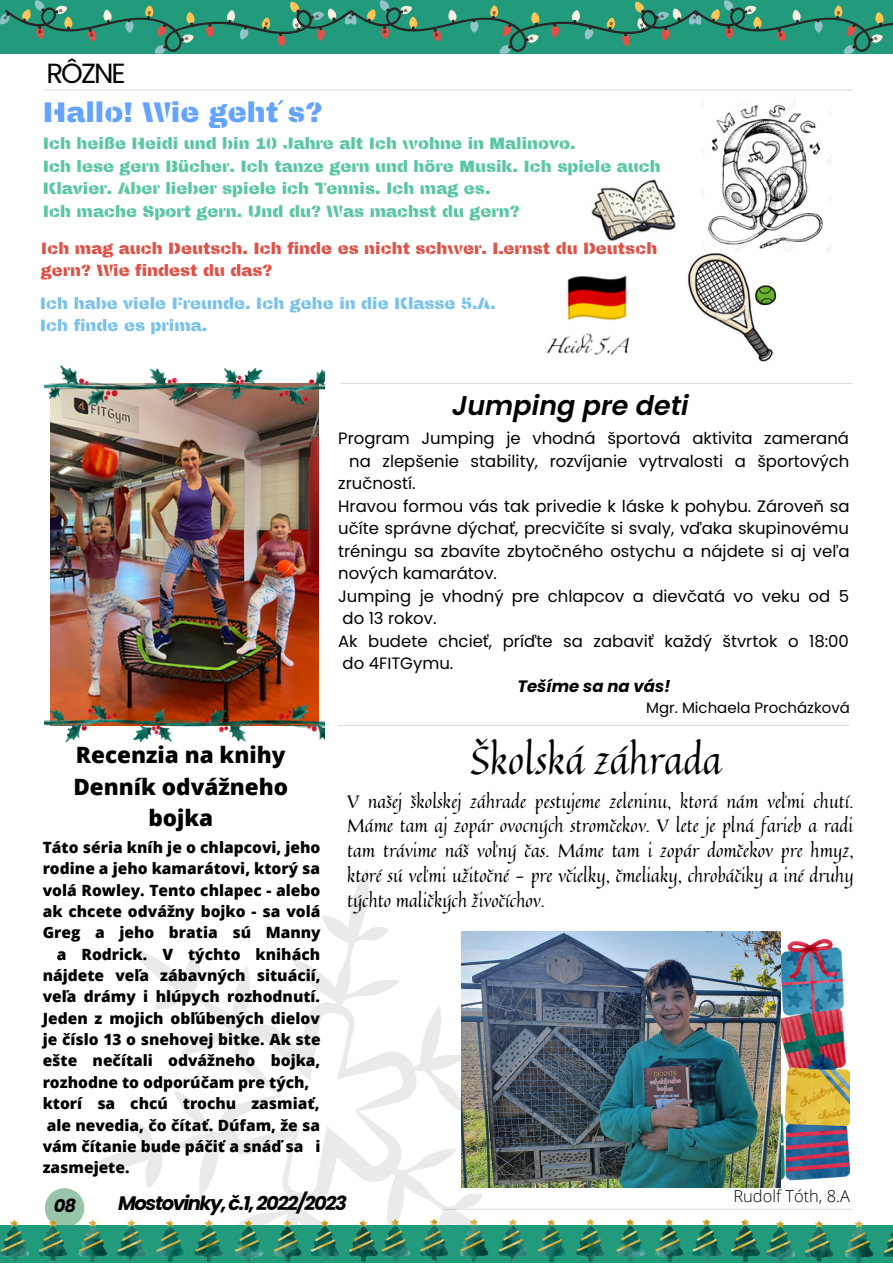
<style>
.page{position:relative;width:893px;height:1264px;background:#fff}
.page>*{position:absolute;margin:0;border:0;box-sizing:border-box;transform-origin:0 0}
.t1{font:39px "Quintessential";color:#000}
.t2{font:28.5px "Archicoco";color:#64a3ff}
.t3{font:27.75px "Poppins";letter-spacing:-.07em;color:#000}
.t4{font:italic 600 27px "Poppins";color:#000}
.t5{font:800 22.5px/31.5px "Open Sans";color:#000;text-align:center}
.t6{font:italic 700 19.5px "Poppins";letter-spacing:-.07em;color:#000}
.t7{font:18px/24.8px "Quintessential";color:#000;text-align:justify}
.t8{font:italic 700 18px "Poppins";color:#000}
.t9{font:16.5px/22.5px "Poppins";color:#000}
.t10{font:16.5px/22.5px "Archicoco";color:#5ac6a4}
.t11{font:16.5px/22.5px "Archicoco";color:#de5248}
.t12{font:16.5px "Archicoco";color:#7ac2ed}
.t13{font:italic 700 16.5px "Poppins";color:#000}
.t14{font:300 16.5px "Open Sans";color:#000}
.t15{font:800 15.6px/21.3px "Open Sans";color:#000;text-align:justify}
.t16{font:15px "Poppins";color:#000}
.s1{font-family:"Noto Sans"}
</style>
<div class="page">
<hr style="left:45px;top:89px;width:807px;height:1px;background:#000">
<svg style="left:59px;top:869px;width:519px;height:351px"></svg>
<hr style="left:443px;top:1208px;width:408px;height:1px;background:#000">
<div style="left:45px;top:1188px;width:39px;height:39px;background:#98c4a9;border-radius:50%"></div>
<div style="left:0;top:1224px;width:892px;height:38px;background:#219b7b"></div>
<svg style="left:0;top:0;width:892px;height:54px;background:#309476"></svg>
<img style="left:0;top:1220px;width:378px;height:41px">
<img style="left:381px;top:1219px;width:378px;height:42px">
<img style="left:766px;top:1221px;width:126px;height:41px">
<img style="left:546px;top:333px;width:84px;height:23px">
<img style="left:591px;top:179px;width:85px;height:62px">
<img style="left:567px;top:275px;width:60px;height:46px">
<img style="left:702px;top:101px;width:129px;height:151px">
<img style="left:687px;top:253px;width:90px;height:109px">
<hr style="left:340px;top:383px;width:512px;height:1px;background:#000">
<img style="left:45px;top:365px;width:280px;height:378px">
<img style="left:780px;top:939px;width:69px;height:241px">
<img style="left:461px;top:931px;width:319px;height:256px">
<hr style="left:338px;top:725px;width:511px;height:1px;background:#000">
<p class="t3" style="left:46px;top:54px;width:81px">RÔZNE</p>
<p class="t2" style="left:43px;top:90px;width:281px">Hallo! Wie geht <span class="s1">́</span>s?</p>
<p class="t10" style="left:43px;top:132px;width:534px">Ich heiße Heidi und bin 10 Jahre alt Ich wohne in Malinovo.</p>
<p class="t10" style="left:43px;top:154px;width:619px">Ich lese gern Bücher. Ich tanze gern und höre Musik. Ich spiele auch<br>Klavier. Aber lieber spiele ich Tennis. Ich mag es.</p>
<p class="t10" style="left:43px;top:199px;width:478px">Ich mache Sport gern. Und du? Was machst du gern?</p>
<p class="t11" style="left:41px;top:236px;width:618px">Ich mag auch Deutsch. Ich finde es nicht schwer. Lernst du Deutsch gern? Wie findest du das?</p>
<p class="t12" style="left:40px;top:290px;width:457px">Ich habe viele Freunde. Ich gehe in die Klasse 5.A.</p>
<p class="t12" style="left:40px;top:313px;width:169px">Ich finde es prima.</p>
<p class="t4" style="left:452px;top:386px;width:238px">Jumping pre deti</p>
<p class="t5" style="left:73px;top:738px;width:216px">Recenzia na knihy<br>Denník odvážneho bojka</p>
<p class="t15" style="left:43px;top:836px;width:279px">Táto séria kníh je o chlapcovi, jeho</p>
<p class="t15" style="left:43px;top:857px;width:279px">rodine a jeho kamarátovi, ktorý sa</p>
<p class="t15" style="left:43px;top:878px;width:279px">volá Rowley. Tento chlapec - alebo</p>
<p class="t15" style="left:43px;top:900px;width:279px">ak chcete odvážny bojko - sa volá</p>
<p class="t15" style="left:43px;top:921px;width:279px">Greg a jeho bratia sú Manny</p>
<p class="t15" style="left:57px;top:942px;width:265px">a Rodrick. V týchto knihách</p>
<p class="t15" style="left:43px;top:964px;width:279px">nájdete veľa zábavných situácií,</p>
<p class="t15" style="left:43px;top:985px;width:279px">veľa drámy i hlúpych rozhodnutí.</p>
<p class="t15" style="left:43px;top:1007px;width:279px">Jeden z mojich obľúbených dielov</p>
<p class="t15" style="left:43px;top:1028px;width:279px">je číslo 13 o snehovej bitke. Ak ste</p>
<p class="t15" style="left:43px;top:1049px;width:279px">ešte nečítali odvážneho bojka,</p>
<p class="t15" style="left:43px;top:1071px;width:268px">rozhodne to odporúčam pre tých,</p>
<p class="t15" style="left:43px;top:1092px;width:279px">ktorí sa chcú trochu zasmiať, ale nevedia, čo čítať. Dúfam, že sa vám čítanie bude páčiť a snáď sa i zasmejete.</p>
<p class="t9" style="left:338px;top:427px;width:512px">Program Jumping je vhodná športová aktivita zameraná</p>
<p class="t9" style="left:349px;top:449px;width:501px">na zlepšenie stability, rozvíjanie vytrvalosti a športových</p>
<p class="t9" style="left:338px;top:472px;width:79px">zručností.</p>
<p class="t9" style="left:338px;top:494px;width:513px;text-align:justify">Hravou formou vás tak privedie k láske k pohybu. Zároveň sa učíte správne dýchať, precvičíte si svaly, vďaka skupinovému tréningu sa zbavíte zbytočného ostychu a nájdete si aj veľa nových kamarátov.</p>
<p class="t9" style="left:338px;top:584px;width:512px">Jumping je vhodný pre chlapcov a dievčatá vo veku od 5 do 13 rokov.</p>
<p class="t9" style="left:338px;top:629px;width:512px">Ak budete chcieť, príďte sa zabaviť každý štvrtok o 18:00 do 4FITGymu.</p>
<p class="t13" style="left:517px;top:674px;width:155px">Tešíme sa na vás!</p>
<p class="t16" style="left:646px;top:697px;width:205px">Mgr. Michaela Procházková</p>
<p class="t1" style="left:470px;top:729px;width:253px">Školská záhrada</p>
<p class="t7" style="left:347px;top:788px;width:508px">V našej školskej záhrade pestujeme zeleninu, ktorá nám veľmi chutí.<br>Máme tam aj zopár ovocných stromčekov. V lete je plná farieb a radi tam trávime náš voľný čas. Máme tam i zopár domčekov pre hmyz, ktoré sú veľmi užitočné - pre včielky, čmeliaky, chrobáčiky a iné druhy týchto maličkých živočíchov.</p>
<p class="t8" style="left:54px;top:1192px;width:24px">08</p>
<p class="t6" style="left:118px;top:1188px;width:230px">Mostovinky, č.1, 2022/2023</p>
<p class="t14" style="left:733px;top:1184px;width:118px">Rudolf Tóth, 8.A</p>
</div>
